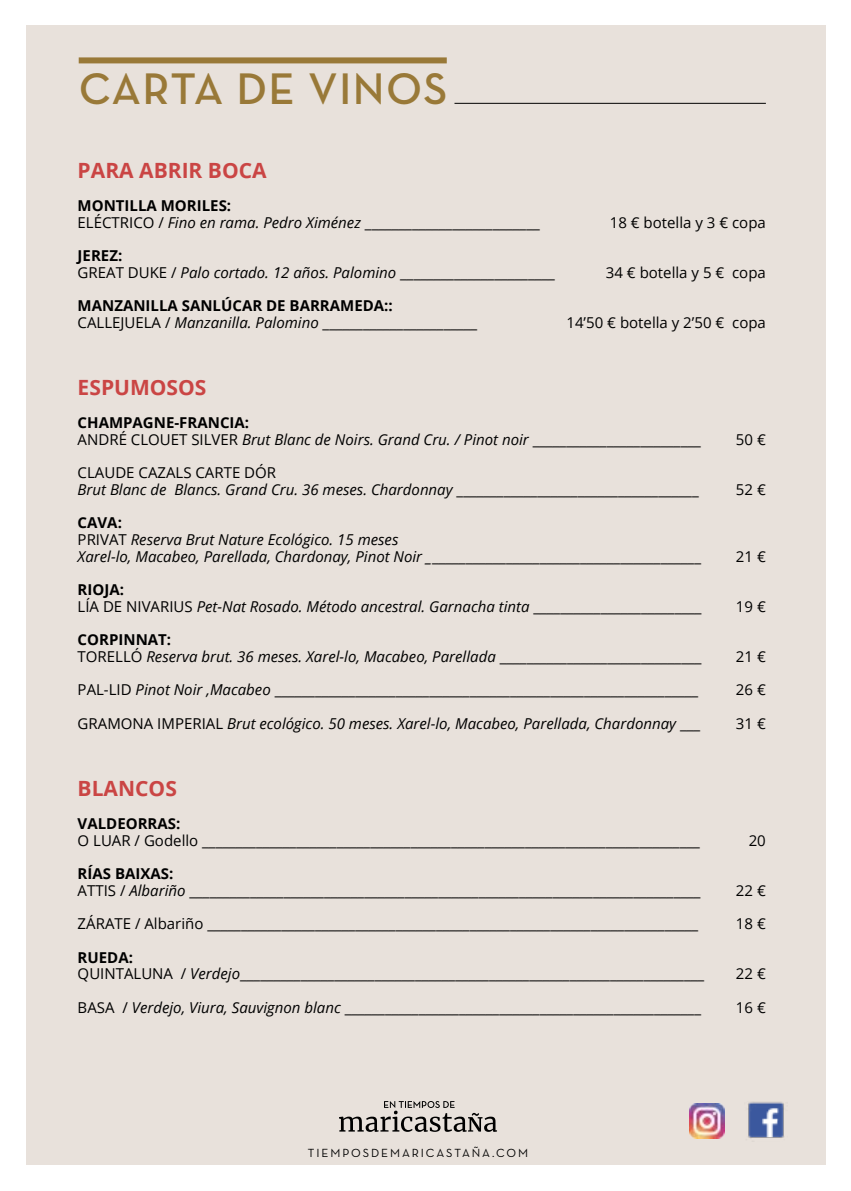
<style>
.page{position:relative;width:851px;height:1191px;background:#fff}
.page>*{position:absolute;margin:0;border:0;box-sizing:border-box;transform-origin:0 0}
.t1{font:600 45px "Neutra Text";letter-spacing:.03em;color:#997938}
.t2{font:700 21px "Open Sans";color:#ca4544}
.t3{font:15px/16.6px "Open Sans";color:#000}
.t4{font:italic 15px/16.6px "Open Sans";color:#000}
.t5{font:700 15px "Open Sans";color:#000}
.t6{font:12px "Neutra Text";letter-spacing:.16em;color:#000}
.s1{font-weight:700}
.s2{font-style:italic}
.s3{font-weight:700;font-style:normal}
.s4{font-style:normal}
</style>
<div class="page">
<div style="left:26px;top:26px;width:799px;height:1139px;background:#e8e1db"></div>
<svg style="left:339px;top:1101px;width:158px;height:30px"></svg>
<hr style="left:454px;top:103px;width:311px;height:1px;background:#000">
<div style="left:79px;top:57px;width:367px;height:6px;background:#997938"></div>
<img style="left:689px;top:1103px;width:35px;height:35px">
<img style="left:748px;top:1101px;width:36px;height:37px">
<h1 class="t1" style="left:79px;top:61px;width:370px">CARTA DE VINOS</h1>
<h2 class="t2" style="left:78px;top:155px;width:190px">PARA ABRIR BOCA</h2>
<p class="t3" style="left:78px;top:197px;width:463px"><span class="s1">MONTILLA MORILES:<br></span>ELÉCTRICO / <span class="s2">Fino en rama. Pedro Ximénez</span> __________________________</p>
<p class="t3" style="left:78px;top:247px;width:478px"><span class="s1">JEREZ:<br></span>GREAT DUKE / <span class="s2">Palo cortado. 12 años. Palomino</span> _______________________</p>
<p class="t3" style="left:78px;top:297px;width:401px"><span class="s1">MANZANILLA SANLÚCAR DE BARRAMEDA::<br></span>CALLEJUELA / <span class="s2">Manzanilla. Palomino</span> _______________________</p>
<p class="t3" style="left:609px;top:214px;width:158px">18 € botella y 3 € copa</p>
<p class="t3" style="left:605px;top:264px;width:161px">34 € botella y 5 € copa</p>
<p class="t3" style="left:566px;top:314px;width:201px">14’50 € botella y 2’50 € copa</p>
<h2 class="t2" style="left:78px;top:372px;width:130px">ESPUMOSOS</h2>
<p class="t3" style="left:78px;top:414px;width:624px"><span class="s1">CHAMPAGNE-FRANCIA:<br></span>ANDRÉ CLOUET SILVER <span class="s2">Brut Blanc de Noirs. Grand Cru. / Pinot noir</span> _________________________</p>
<p class="t3" style="left:78px;top:464px;width:622px">CLAUDE CAZALS CARTE DÓR<br><span class="s2">Brut Blanc de Blancs. Grand Cru. 36 meses. Chardonnay</span> ____________________________________</p>
<p class="t4" style="left:78px;top:514px;width:624px"><span class="s3">CAVA:<br></span><span class="s4">PRIVAT</span> Reserva Brut Nature Ecológico. 15 meses<br>Xarel-lo, Macabeo, Parellada, Chardonay, Pinot Noir _<span class="s4">________________________________________</span></p>
<p class="t4" style="left:78px;top:581px;width:625px"><span class="s3">RIOJA:<br></span><span class="s4">LÍA DE NIVARIUS</span> Pet-Nat Rosado. Método ancestral. Garnacha tinta <span class="s4">_________________________</span></p>
<p class="t4" style="left:78px;top:631px;width:625px"><span class="s3">CORPINNAT:<br></span><span class="s4">TORELLÓ</span> Reserva brut. 36 meses. Xarel-lo, Macabeo, Parellada <span class="s4">______________________________</span></p>
<p class="t3" style="left:735px;top:431px;width:31px">50 €</p>
<p class="t3" style="left:735px;top:481px;width:31px">52 €</p>
<p class="t3" style="left:735px;top:547px;width:31px">21 €</p>
<p class="t3" style="left:735px;top:598px;width:31px">19 €</p>
<p class="t3" style="left:735px;top:648px;width:31px">21 €</p>
<p class="t3" style="left:78px;top:681px;width:622px">PAL-LID <span class="s2">Pinot Noir ,Macabeo</span> _______________________________________________________________</p>
<p class="t3" style="left:735px;top:681px;width:31px">26 €</p>
<p class="t4" style="left:78px;top:714px;width:624px"><span class="s4">GRAMONA IMPERIAL</span> Brut ecológico. 50 meses. Xarel-lo, Macabeo, Parellada, Chardonnay <span class="s4">___</span></p>
<p class="t3" style="left:735px;top:714px;width:31px">31 €</p>
<h2 class="t2" style="left:78px;top:773px;width:101px">BLANCOS</h2>
<p class="t5" style="left:78px;top:813px;width:104px">VALDEORRAS:</p>
<p class="t3" style="left:78px;top:831px;width:623px">O LUAR / Godello __________________________________________________________________________</p>
<p class="t3" style="left:748px;top:831px;width:19px">20</p>
<p class="t3" style="left:78px;top:865px;width:624px"><span class="s1">RÍAS BAIXAS:<br></span>ATTIS / <span class="s2">Albariño</span> ____________________________________________________________________________</p>
<p class="t3" style="left:735px;top:881px;width:31px">22 €</p>
<p class="t3" style="left:78px;top:915px;width:622px">ZÁRATE / Albariño _________________________________________________________________________</p>
<p class="t3" style="left:735px;top:915px;width:31px">18 €</p>
<p class="t3" style="left:78px;top:948px;width:628px"><span class="s1">RUEDA:<br></span>QUINTALUNA / <span class="s2">Verdejo</span>_____________________________________________________________________</p>
<p class="t3" style="left:735px;top:965px;width:31px">22 €</p>
<p class="t3" style="left:78px;top:998px;width:625px">BASA / <span class="s2">Verdejo, Viura, Sauvignon blanc</span> _____________________________________________________</p>
<p class="t3" style="left:735px;top:998px;width:31px">16 €</p>
<p class="t6" style="left:308px;top:1145px;width:222px">TIEMPOSDEMARICASTAÑA.COM</p>
</div>
